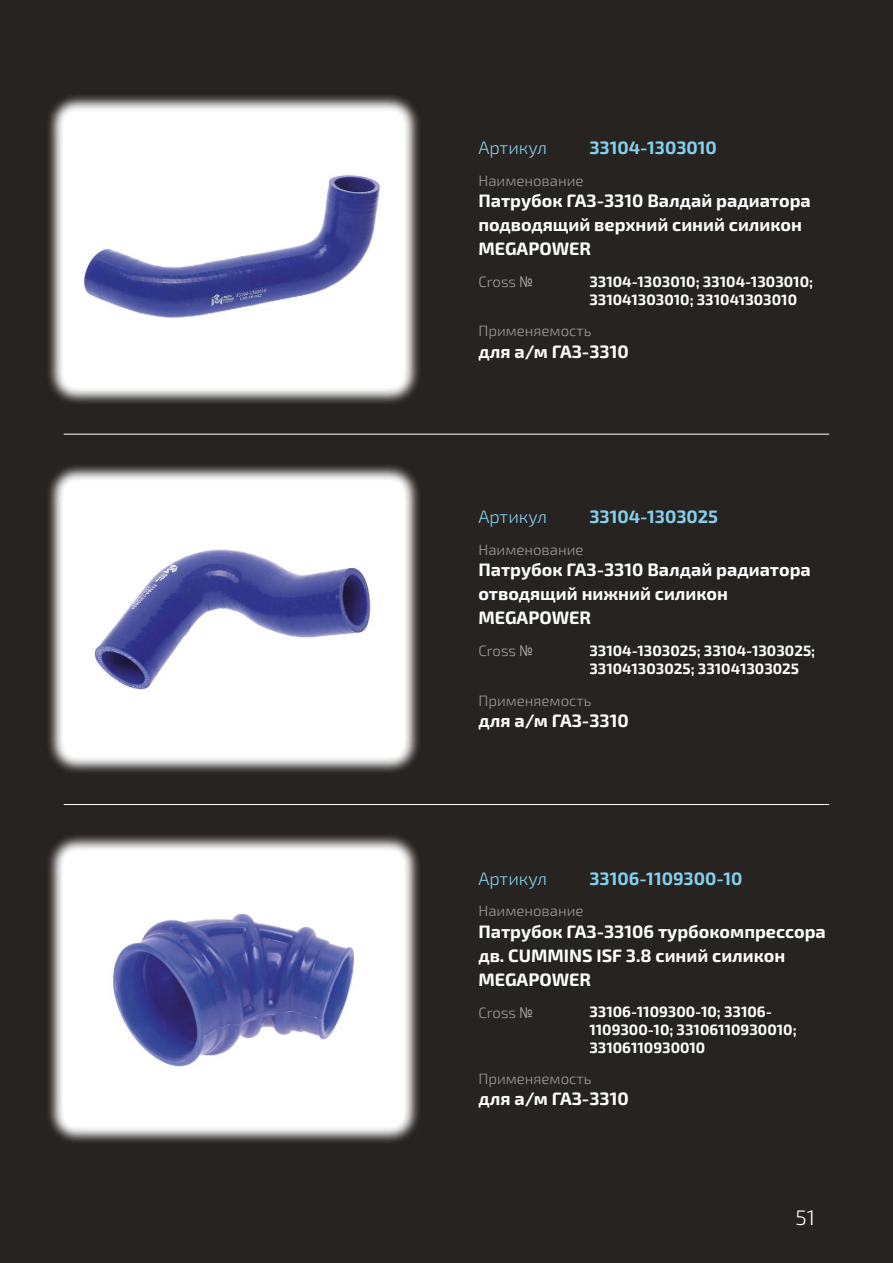
<style>
.page{position:relative;width:893px;height:1263px;background:#272320}
.page>*{position:absolute;margin:0;border:0;box-sizing:border-box;transform-origin:0 0}
.t1{font:300 21px "Exo 2.0";color:#fff}
.t2{font:700 18px/24px "Exo 2.0";color:#fff}
.t3{font:700 18px "Exo 2.0";color:#84cfed}
.t4{font:300 18px "Exo 2.0";color:#84cfed}
.t5{font:700 15px/18px "Exo 2.0";color:#fff}
.t6{font:300 15px "Exo 2.0";color:#9d9d9c}
.s1{font-family:"Arial Narrow";font-weight:400}
</style>
<div class="page">
<hr style="left:64px;top:434px;width:765px;height:1px;background:#fff">
<hr style="left:64px;top:804px;width:765px;height:1px;background:#fff">
<svg style="left:48px;top:95px;width:371px;height:308px;background:#969593"></svg>
<div style="left:64px;top:111px;width:340px;height:277px;background:#fff;border-radius:13px"></div>
<img style="left:82px;top:174px;width:298px;height:144px">
<svg style="left:48px;top:465px;width:371px;height:308px;background:#949290"></svg>
<div style="left:64px;top:480px;width:340px;height:277px;background:#fff;border-radius:13px"></div>
<img style="left:94px;top:549px;width:277px;height:142px">
<svg style="left:48px;top:835px;width:371px;height:308px;background:#949290"></svg>
<div style="left:64px;top:850px;width:340px;height:277px;background:#fff;border-radius:13px"></div>
<img style="left:113px;top:914px;width:242px;height:153px">
<p class="t4" style="left:478px;top:137px;width:70px">Артикул</p>
<p class="t3" style="left:589px;top:137px;width:129px">33104-1303010</p>
<p class="t6" style="left:478px;top:172px;width:107px">Наименование</p>
<p class="t2" style="left:478px;top:189px;width:334px">Патрубок ГАЗ-3310 Валдай радиатора подводящий верхний синий силикон<br>MEGAPOWER</p>
<p class="t6" style="left:478px;top:273px;width:56px">Cross <span class="s1">№</span></p>
<p class="t5" style="left:589px;top:273px;width:225px">33104-1303010; 33104-1303010;<br>331041303010; 331041303010</p>
<p class="t6" style="left:478px;top:322px;width:115px">Применяемость</p>
<p class="t2" style="left:478px;top:340px;width:152px">для а/м ГАЗ-3310</p>
<p class="t4" style="left:478px;top:506px;width:70px">Артикул</p>
<p class="t3" style="left:589px;top:506px;width:130px">33104-1303025</p>
<p class="t6" style="left:478px;top:541px;width:107px">Наименование</p>
<p class="t2" style="left:478px;top:558px;width:334px">Патрубок ГАЗ-3310 Валдай радиатора отводящий нижний силикон<br>MEGAPOWER</p>
<p class="t6" style="left:478px;top:642px;width:56px">Cross <span class="s1">№</span></p>
<p class="t5" style="left:589px;top:642px;width:227px">33104-1303025; 33104-1303025;<br>331041303025; 331041303025</p>
<p class="t6" style="left:478px;top:692px;width:115px">Применяемость</p>
<p class="t2" style="left:478px;top:709px;width:152px">для а/м ГАЗ-3310</p>
<p class="t4" style="left:478px;top:868px;width:70px">Артикул</p>
<p class="t3" style="left:589px;top:867px;width:155px">33106-1109300-10</p>
<p class="t6" style="left:478px;top:902px;width:107px">Наименование</p>
<p class="t2" style="left:478px;top:920px;width:349px">Патрубок ГАЗ-33106 турбокомпрессора дв. CUMMINS ISF 3.8 синий силикон<br>MEGAPOWER</p>
<p class="t6" style="left:478px;top:1004px;width:56px">Cross <span class="s1">№</span></p>
<p class="t5" style="left:589px;top:1003px;width:209px">33106-1109300-10; 33106-<br>1109300-10; 33106110930010;<br>33106110930010</p>
<p class="t6" style="left:478px;top:1070px;width:115px">Применяемость</p>
<p class="t2" style="left:478px;top:1087px;width:152px">для а/м ГАЗ-3310</p>
<p class="t1" style="left:796px;top:1205px;width:21px">51</p>
</div>
